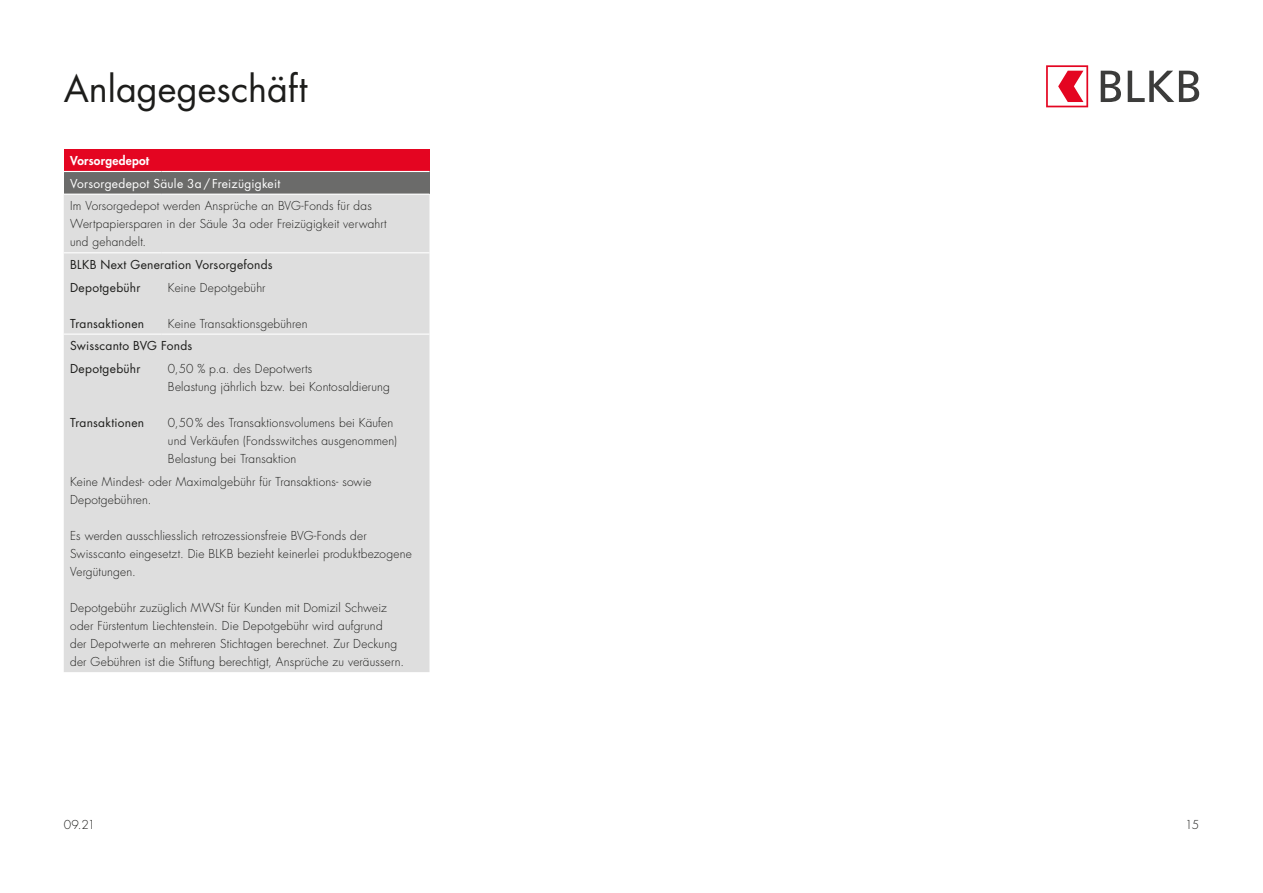
<style>
.page{position:relative;width:1263px;height:893px;background:#fff}
.page>*{position:absolute;margin:0;border:0;box-sizing:border-box;transform-origin:0 0}
.t1{font:36px "Futura Std";color:#1d1d1b}
.t2{font:300 12px/18px "Futura Std";letter-spacing:.015em;color:#1d1d1b}
.t3{font:12px/22.6px "Futura Std";letter-spacing:.02em;color:#1d1d1b}
.t4{font:12px "Futura Std";letter-spacing:.02em;color:#fff}
.t5{font:800 12px "Futura Std";letter-spacing:.02em;color:#fff}
</style>
<div class="page">
<div style="left:64px;top:149px;width:365px;height:22px;background:#e40521"></div>
<div style="left:64px;top:171px;width:365px;height:23px;background:#6b6b6a"></div>
<div style="left:64px;top:195px;width:365px;height:477px;background:#dedede"></div>
<hr style="left:64px;top:171px;width:98px;height:1px;background:#fff">
<hr style="left:162px;top:171px;width:267px;height:1px;background:#fff">
<hr style="left:64px;top:334px;width:98px;height:1px;background:#fff">
<hr style="left:162px;top:334px;width:267px;height:1px;background:#fff">
<hr style="left:64px;top:252px;width:98px;height:1px;background:#fff">
<hr style="left:162px;top:252px;width:267px;height:1px;background:#fff">
<svg style="left:1046px;top:65px;width:42px;height:42px"></svg>
<svg style="left:1101px;top:71px;width:20px;height:31px"></svg>
<svg style="left:1128px;top:71px;width:71px;height:31px"></svg>
<h1 class="t1" style="left:64px;top:66px;width:245px">Anlagegeschäft</h1>
<p class="t5" style="left:70px;top:153px;width:81px">Vorsorgedepot</p>
<p class="t4" style="left:70px;top:176px;width:212px">Vorsorgedepot Säule 3a/ Freizügigkeit</p>
<p class="t2" style="left:70px;top:197px;width:318px">Im Vorsorgedepot werden Ansprüche an BVG-Fonds für das<br>Wertpapiersparen in der Säule 3a oder Freizügigkeit verwahrt und gehandelt.</p>
<p class="t3" style="left:70px;top:253px;width:204px">BLKB Next Generation Vorsorgefonds<br>Depotgebühr</p>
<p class="t3" style="left:70px;top:312px;width:76px">Transaktionen</p>
<p class="t2" style="left:168px;top:279px;width:99px">Keine Depotgebühr</p>
<p class="t2" style="left:168px;top:315px;width:141px">Keine Transaktionsgebühren</p>
<p class="t3" style="left:70px;top:335px;width:124px">Swisscanto BVG Fonds<br>Depotgebühr</p>
<p class="t2" style="left:168px;top:360px;width:223px">0,50 % p.a. des Depotwerts<br>Belastung jährlich bzw. bei Kontosaldierung</p>
<p class="t2" style="left:168px;top:414px;width:231px">0,50% des Transaktionsvolumens bei Käufen und Verkäufen (Fondsswitches ausgenommen)<br>Belastung bei Transaktion</p>
<p class="t2" style="left:70px;top:473px;width:303px">Keine Mindest- oder Maximalgebühr für Transaktions- sowie<br>Depotgebühren.</p>
<p class="t2" style="left:70px;top:527px;width:343px">Es werden ausschliesslich retrozessionsfreie BVG-Fonds der<br>Swisscanto eingesetzt. Die BLKB bezieht keinerlei produktbezogene<br>Vergütungen.</p>
<p class="t2" style="left:70px;top:599px;width:335px">Depotgebühr zuzüglich MWSt für Kunden mit Domizil Schweiz oder Fürstentum Liechtenstein. Die Depotgebühr wird aufgrund<br>der Depotwerte an mehreren Stichtagen berechnet. Zur Deckung der Gebühren ist die Stiftung berechtigt, Ansprüche zu veräussern.</p>
<p class="t3" style="left:70px;top:411px;width:76px">Transaktionen</p>
<p class="t2" style="left:64px;top:816px;width:33px">09.21</p>
<p class="t2" style="left:1185px;top:816px;width:15px">15</p>
</div>
